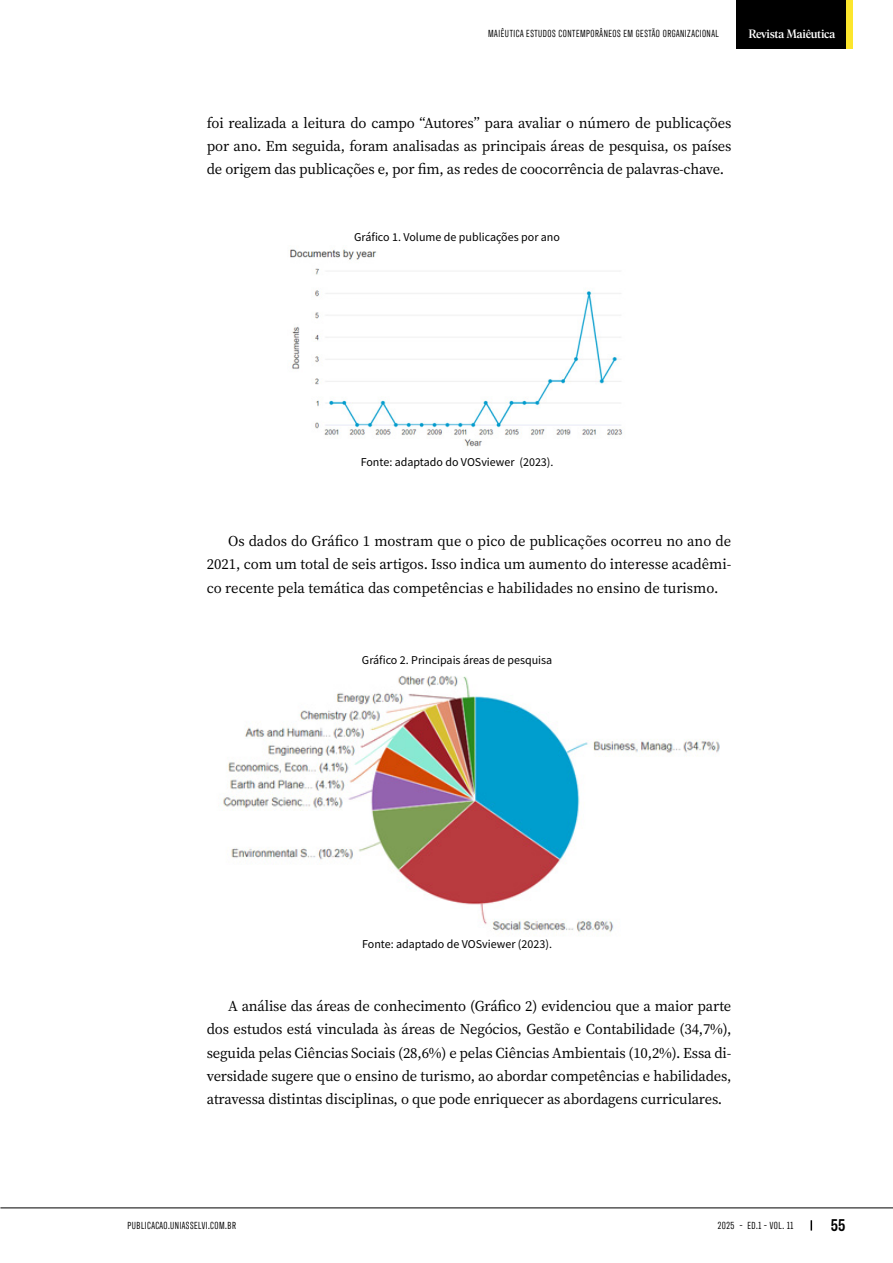
<style>
.page{position:relative;width:893px;height:1263px;background:#fff}
.page>*{position:absolute;margin:0;border:0;box-sizing:border-box;transform-origin:0 0}
.t1{font:500 condensed 18px "Roc Grotesk";color:#000}
.t2{font:15px/23.2px "Source Serif 4 Subhead";letter-spacing:-.01em;color:#000;text-align:justify}
.t3{font:500 13.05px "Geller Headline";letter-spacing:-.025em;color:#fff}
.t4{font:12px "Source Sans Pro";color:#000}
.t5{font:10.5px "Antarctican Headline";letter-spacing:.05em;color:#000}
</style>
<div class="page">
<hr style="left:0;top:1207px;width:893px;height:1px;background:#000">
<div style="left:737px;top:0;width:116px;height:49px;background:#000"></div>
<img style="left:290px;top:249px;width:333px;height:198px">
<img style="left:223px;top:676px;width:497px;height:257px">
<p class="t5" style="left:488px;top:26px;width:232px">MAIÊUTICA ESTUDOS CONTEMPORÂNEOS EM GESTÃO ORGANIZACIONAL</p>
<p class="t3" style="left:748px;top:24px;width:89px">Revista Maiêutica</p>
<p class="t2" style="left:207px;top:111px;width:526px">foi realizada a leitura do campo “Autores” para avaliar o número de publicações por ano. Em seguida, foram analisadas as principais áreas de pesquisa, os países de origem das publicações e, por fim, as redes de coocorrência de palavras-chave.</p>
<p class="t4" style="left:354px;top:230px;width:207px">Gráfico 1. Volume de publicações por ano</p>
<p class="t4" style="left:361px;top:455px;width:194px">Fonte: adaptado do VOSviewer (2023).</p>
<p class="t2" style="left:207px;top:529px;width:526px;text-indent:21px">Os dados do Gráfico 1 mostram que o pico de publicações ocorreu no ano de 2021, com um total de seis artigos. Isso indica um aumento do interesse acadêmi&shy;co recente pela temática das competências e habilidades no ensino de turismo.</p>
<p class="t4" style="left:362px;top:652px;width:192px">Gráfico 2. Principais áreas de pesquisa</p>
<p class="t4" style="left:362px;top:937px;width:191px">Fonte: adaptado de VOSviewer (2023).</p>
<p class="t2" style="left:207px;top:994px;width:526px;text-indent:21px">A análise das áreas de conhecimento (Gráfico 2) evidenciou que a maior parte dos estudos está vinculada às áreas de Negócios, Gestão e Contabilidade (34,7%), seguida pelas Ciências Sociais (28,6%) e pelas Ciências Ambientais (10,2%). Essa di&shy;versidade sugere que o ensino de turismo, ao abordar competências e habilidades, atravessa distintas disciplinas, o que pode enriquecer as abordagens curriculares.</p>
<p class="t5" style="left:128px;top:1218px;width:110px">PUBLICACAO.UNIASSELVI.COM.BR</p>
<p class="t5" style="left:718px;top:1218px;width:77px">2025 - ED.1 - VOL. 11</p>
<p class="t1" style="left:831px;top:1215px;width:16px">55</p>
</div>
